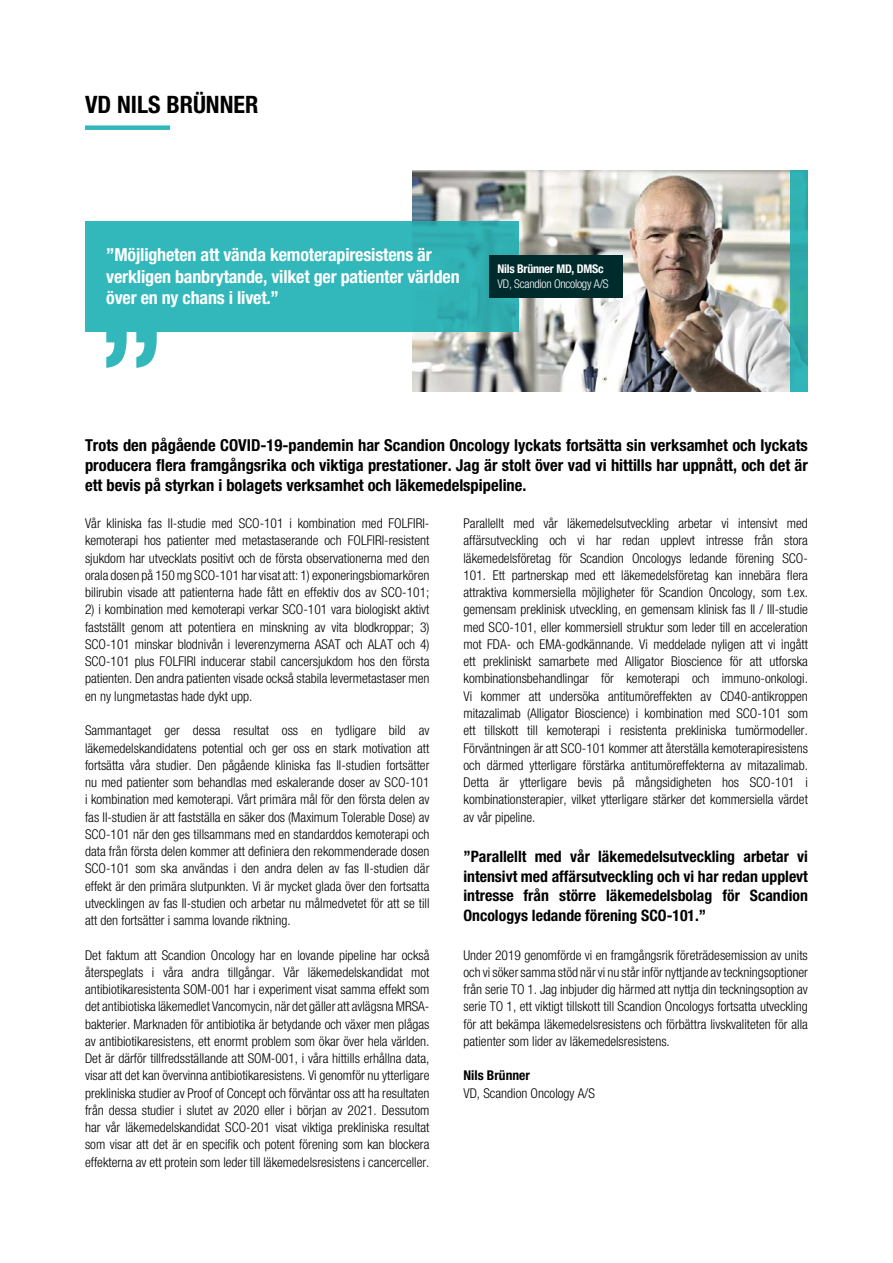
<style>
.page{position:relative;width:893px;height:1263px;background:#fff}
.page>*{position:absolute;margin:0;border:0;box-sizing:border-box;transform-origin:0 0}
.t1{font:700 condensed 24px "Helvetica Neue";color:#000}
.t2{font:700 condensed 18px/21.6px "Helvetica Neue";letter-spacing:-.01em;color:#fff}
.t3{font:700 condensed 16.5px/19.8px "Helvetica Neue";color:#000;text-align:justify}
.t4{font:700 condensed 15.75px/19.5px "Helvetica Neue";color:#000;text-align:justify}
.t5{font:300 condensed 13.5px/17.2px "Helvetica Neue";color:#000;text-align:justify}
.t6{font:700 condensed 13.5px "Helvetica Neue";color:#000}
.t7{font:300 condensed 12px "Helvetica Neue";letter-spacing:-.02em;color:#fff}
.t8{font:700 condensed 12px "Helvetica Neue";letter-spacing:-.02em;color:#fff}
</style>
<div class="page">
<img style="left:412px;top:170px;width:379px;height:221px">
<div style="left:85px;top:221px;width:434px;height:111px;background:#32b7bb"></div>
<div style="left:85px;top:125px;width:85px;height:5px;background:#32b7bb"></div>
<svg style="left:106px;top:332px;width:51px;height:36px"></svg>
<div style="left:489px;top:255px;width:134px;height:43px;background:#002b2c"></div>
<svg style="left:791px;top:170px;width:17px;height:221px;background:#2eacad"></svg>
<h1 class="t1" style="left:85px;top:90px;width:175px">VD NILS BRÜNNER</h1>
<h2 class="t2" style="left:106px;top:244px;width:355px">”Möjligheten att vända kemoterapiresistens är verkligen banbrytande, vilket ger patienter världen över en ny chans i livet.”</h2>
<p class="t8" style="left:497px;top:262px;width:108px">Nils Brünner MD, DMSc</p>
<p class="t7" style="left:497px;top:276px;width:112px">VD, Scandion Oncology A/S</p>
<p class="t3" style="left:85px;top:435px;width:724px">Trots den pågående COVID-19-pandemin har Scandion Oncology lyckats fortsätta sin verksamhet och lyckats producera flera framgångsrika och viktiga prestationer. Jag är stolt över vad vi hittills har uppnått, och det är ett bevis på styrkan i bolagets verksamhet och läkemedelspipeline.</p>
<p class="t5" style="left:85px;top:515px;width:346px">Vår kliniska fas II-studie med SCO-101 i kombination med FOLFIRI&shy;kemoterapi hos patienter med metastaserande och FOLFIRI-resistent sjukdom har utvecklats positivt och de första observationerna med den orala dosen på 150 mg SCO-101 har visat att: 1) exponeringsbiomarkören bilirubin visade att patienterna hade fått en effektiv dos av SCO-101;</p>
<p class="t5" style="left:85px;top:601px;width:346px">2) i kombination med kemoterapi verkar SCO-101 vara biologiskt aktivt fastställt genom att potentiera en minskning av vita blodkroppar; 3)<br>SCO-101 minskar blodnivån i leverenzymerna ASAT och ALAT och 4)<br>SCO-101 plus FOLFIRI inducerar stabil cancersjukdom hos den första patienten. Den andra patienten visade också stabila levermetastaser men en ny lungmetastas hade dykt upp.</p>
<p class="t5" style="left:85px;top:722px;width:346px">Sammantaget ger dessa resultat oss en tydligare bild av läkemedelskandidatens potential och ger oss en stark motivation att fortsätta våra studier. Den pågående kliniska fas II-studien fortsätter nu med patienter som behandlas med eskalerande doser av SCO-101 i kombination med kemoterapi. Vårt primära mål för den första delen av fas II-studien är att fastställa en säker dos (Maximum Tolerable Dose) av SCO-101 när den ges tillsammans med en standarddos kemoterapi och data från första delen kommer att definiera den rekommenderade dosen SCO-101 som ska användas i den andra delen av fas II-studien där effekt är den primära slutpunkten. Vi är mycket glada över den fortsatta utvecklingen av fas II-studien och arbetar nu målmedvetet för att se till att den fortsätter i samma lovande riktning.</p>
<p class="t5" style="left:85px;top:946px;width:346px">Det faktum att Scandion Oncology har en lovande pipeline har också återspeglats i våra andra tillgångar. Vår läkemedelskandidat mot antibiotikaresistenta SOM-001 har i experiment visat samma effekt som det antibiotiska läkemedlet Vancomycin, när det gäller att avlägsna MRSA&shy;bakterier. Marknaden för antibiotika är betydande och växer men plågas av antibiotikaresistens, ett enormt problem som ökar över hela världen.<br>Det är därför tillfredsställande att SOM-001, i våra hittills erhållna data, visar att det kan övervinna antibiotikaresistens. Vi genomför nu ytterligare prekliniska studier av Proof of Concept och förväntar oss att ha resultaten från dessa studier i slutet av 2020 eller i början av 2021. Dessutom har vår läkemedelskandidat SCO-201 visat viktiga prekliniska resultat som visar att det är en specifik och potent förening som kan blockera effekterna av ett protein som leder till läkemedelsresistens i cancerceller.</p>
<p class="t5" style="left:463px;top:515px;width:346px">Parallellt med vår läkemedelsutveckling arbetar vi intensivt med affärsutveckling och vi har redan upplevt intresse från stora läkemedelsföretag för Scandion Oncologys ledande förening SCO-101. Ett partnerskap med ett läkemedelsföretag kan innebära flera attraktiva kommersiella möjligheter för Scandion Oncology, som t.ex. gemensam preklinisk utveckling, en gemensam klinisk fas II / III-studie med SCO-101, eller kommersiell struktur som leder till en acceleration mot FDA- och EMA-godkännande. Vi meddelade nyligen att vi ingått ett prekliniskt samarbete med Alligator Bioscience för att utforska kombinationsbehandlingar för kemoterapi och immuno-onkologi.<br>Vi kommer att undersöka antitumöreffekten av CD40-antikroppen mitazalimab (Alligator Bioscience) i kombination med SCO-101 som ett tillskott till kemoterapi i resistenta prekliniska tumörmodeller.<br>Förväntningen är att SCO-101 kommer att återställa kemoterapiresistens och därmed ytterligare förstärka antitumöreffekterna av mitazalimab.<br>Detta är ytterligare bevis på mångsidigheten hos SCO-101 i kombinationsterapier, vilket ytterligare stärker det kommersiella värdet av vår pipeline.</p>
<p class="t4" style="left:463px;top:847px;width:346px">”Parallellt med vår läkemedelsutveckling arbetar vi intensivt med affärsutveckling och vi har redan upplevt intresse från större läkemedelsbolag för Scandion Oncologys ledande förening SCO-101.”</p>
<p class="t5" style="left:463px;top:946px;width:346px">Under 2019 genomförde vi en framgångsrik företrädesemission av units och vi söker samma stöd när vi nu står inför nyttjande av teckningsoptioner från serie TO 1. Jag inbjuder dig härmed att nyttja din teckningsoption av serie TO 1, ett viktigt tillskott till Scandion Oncologys fortsatta utveckling för att bekämpa läkemedelsresistens och förbättra livskvaliteten för alla patienter som lider av läkemedelsresistens.</p>
<p class="t6" style="left:463px;top:1067px;width:68px">Nils Brünner</p>
<p class="t5" style="left:463px;top:1084px;width:133px">VD, Scandion Oncology A/S</p>
</div>
